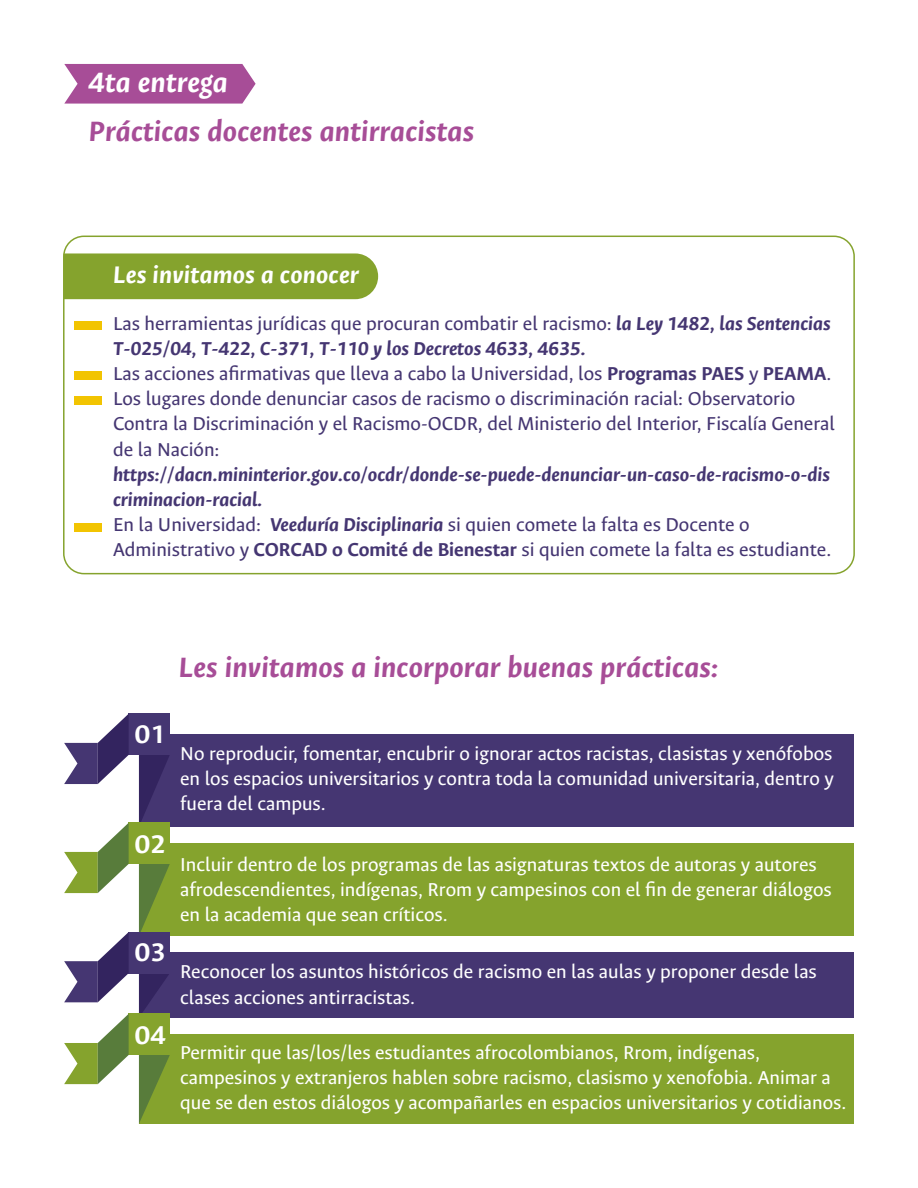
<style>
.page{position:relative;width:918px;height:1188px;background:#fff}
.page>*{position:absolute;margin:0;border:0;box-sizing:border-box;transform-origin:0 0}
.t1{font:italic 700 31.5px "Ancizar Sans";letter-spacing:.01em;color:#a74d97}
.t2{font:italic 700 31.5px "Ancizar Sans";letter-spacing:.01em;color:#fff}
.t3{font:700 28.5px "Ancizar Sans";color:#fff}
.t4{font:italic 700 27px "Ancizar Sans";letter-spacing:.01em;color:#fff}
.t5{font:21px/25.2px "Ancizar Sans";color:#fff}
.t6{font:21px/25.2px "Ancizar Sans";color:#453672}
.t7{font:italic 700 21px/25.2px "Ancizar Sans";color:#453672}
.s1{font-weight:700;font-style:italic}
.s2{font-weight:700}
.s3{font-weight:400;font-style:normal}
.s4{font-style:normal}
</style>
<div class="page">
<hr style="left:64px;top:196px;width:790px;height:1px;background:#1d1d1b">
<hr style="left:64px;top:329px;width:790px;height:1px;background:#1d1d1b">
<hr style="left:64px;top:461px;width:790px;height:1px;background:#1d1d1b">
<hr style="left:64px;top:594px;width:790px;height:1px;background:#1d1d1b">
<hr style="left:64px;top:726px;width:790px;height:1px;background:#1d1d1b">
<hr style="left:64px;top:991px;width:790px;height:1px;background:#1d1d1b">
<hr style="left:162px;top:64px;width:1px;height:1060px;background:#1d1d1b">
<hr style="left:262px;top:64px;width:1px;height:1060px;background:#1d1d1b">
<hr style="left:360px;top:64px;width:1px;height:1060px;background:#1d1d1b">
<hr style="left:459px;top:64px;width:1px;height:1060px;background:#1d1d1b">
<hr style="left:558px;top:64px;width:1px;height:1060px;background:#1d1d1b">
<hr style="left:656px;top:64px;width:1px;height:1060px;background:#1d1d1b">
<hr style="left:754px;top:64px;width:1px;height:1060px;background:#1d1d1b">
<div style="left:63px;top:236px;width:792px;height:338px;border:2px solid #85a32d;border-radius:20px"></div>
<div style="left:75px;top:321px;width:27px;height:8px;background:#f2c401"></div>
<div style="left:75px;top:372px;width:27px;height:8px;background:#f2c401"></div>
<div style="left:75px;top:397px;width:27px;height:8px;background:#f2c401"></div>
<div style="left:75px;top:523px;width:27px;height:9px;background:#f2c401"></div>
<div style="left:139px;top:734px;width:715px;height:93px;background:#453672"></div>
<div style="left:139px;top:843px;width:715px;height:93px;background:#85a32d"></div>
<div style="left:129px;top:714px;width:41px;height:41px;background:#453672"></div>
<svg style="left:64px;top:714px;width:65px;height:70px"></svg>
<div style="left:129px;top:823px;width:41px;height:41px;background:#85a32d"></div>
<svg style="left:64px;top:823px;width:65px;height:70px"></svg>
<div style="left:139px;top:953px;width:715px;height:65px;background:#453672"></div>
<div style="left:129px;top:932px;width:41px;height:41px;background:#453672"></div>
<svg style="left:64px;top:932px;width:65px;height:70px"></svg>
<div style="left:139px;top:1034px;width:715px;height:90px;background:#85a32d"></div>
<svg style="left:139px;top:755px;width:31px;height:368px"></svg>
<div style="left:129px;top:1014px;width:41px;height:41px;background:#85a32d"></div>
<svg style="left:64px;top:1014px;width:65px;height:70px"></svg>
<div style="left:64px;top:253px;width:314px;height:46px;background:#85a32d"></div>
<svg style="left:64px;top:64px;width:192px;height:40px;background:#ae5b9f"></svg>
<h1 class="t2" style="left:89px;top:64px;width:141px">4ta entrega</h1>
<h1 class="t1" style="left:89px;top:113px;width:387px">Prácticas docentes antirracistas</h1>
<p class="t4" style="left:113px;top:259px;width:247px">Les invitamos a conocer</p>
<p class="t6" style="left:113px;top:311px;width:724px">Las herramientas jurídicas que procuran combatir el racismo: <span class="s1">la Ley 1482, las Sentencias T-025/04, T-422, C-371, T-110 y los Decretos 4633, 4635.<br></span>Las acciones afirmativas que lleva a cabo la Universidad, los <span class="s2">Programas PAES</span> y <span class="s2">PEAMA</span>.<br>Los lugares donde denunciar casos de racismo o discriminación racial: Observatorio Contra la Discriminación y el Racismo-OCDR, del Ministerio del Interior, Fiscalía General de la Nación:</p>
<p class="t7" style="left:113px;top:461px;width:720px">https://dacn.mininterior.gov.co/ocdr/donde-se-puede-denunciar-un-caso-de-racismo-o-dis criminacion-racial.<br><span class="s3">En la Universidad:</span> Veeduría Disciplinaria <span class="s3">si quien comete la falta es Docente o Administrativo y</span> <span class="s4">CORCAD o Comité de Bienestar</span> <span class="s3">si quien comete la falta es estudiante.</span></p>
<h1 class="t1" style="left:179px;top:649px;width:542px">Les invitamos a incorporar buenas prácticas:</h1>
<h2 class="t3" style="left:135px;top:719px;width:32px">01</h2>
<h2 class="t3" style="left:135px;top:828px;width:32px">02</h2>
<h2 class="t3" style="left:135px;top:937px;width:32px">03</h2>
<h2 class="t3" style="left:135px;top:1019px;width:32px">04</h2>
<p class="t5" style="left:180px;top:741px;width:655px;text-align:justify">No reproducir, fomentar, encubrir o ignorar actos racistas, clasistas y xenófobos en los espacios universitarios y contra toda la comunidad universitaria, dentro y fuera del campus.</p>
<p class="t5" style="left:180px;top:852px;width:653px">Incluir dentro de los programas de las asignaturas textos de autoras y autores afrodescendientes, indígenas, Rrom y campesinos con el fin de generar diálogos en la academia que sean críticos.</p>
<p class="t5" style="left:180px;top:959px;width:638px">Reconocer los asuntos históricos de racismo en las aulas y proponer desde las clases acciones antirracistas.</p>
<p class="t5" style="left:180px;top:1040px;width:668px">Permitir que las/los/les estudiantes afrocolombianos, Rrom, indígenas, campesinos y extranjeros hablen sobre racismo, clasismo y xenofobia. Animar a que se den estos diálogos y acompañarles en espacios universitarios y cotidianos.</p>
</div>
